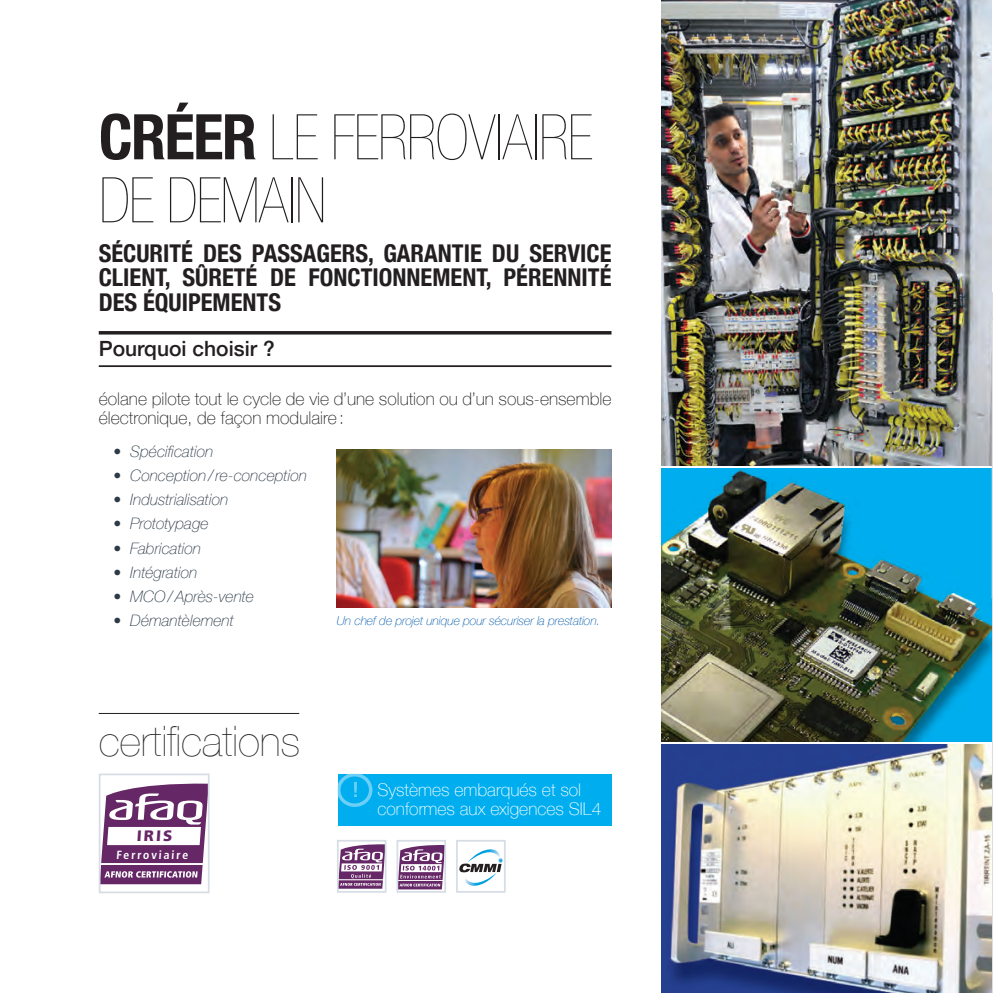
<style>
.page{position:relative;width:993px;height:993px;background:#fff}
.page>*{position:absolute;margin:0;border:0;box-sizing:border-box;transform-origin:0 0}
.t1{font:900 condensed 63px/63px "Helvetica 27";letter-spacing:-.025em;color:#231f20}
.t2{font:200 42px "Helvetica Neue";color:#231f20}
.t3{font:700 condensed 24.5px/24.5px "Helvetica Neue";color:#231f20;text-align:justify}
.t4{font:500 21px "Helvetica Neue";color:#231f20}
.t5{font:700 condensed 21px "Helvetica Neue";color:#6ccff6}
.t6{font:100 17.5px/19.2px "Helvetica Neue";color:#231f20}
.t7{font:100 17.5px/19.2px "Helvetica Neue";color:#fff}
.t8{font:italic 100 15.75px "Helvetica Neue";color:#2b3a45}
.t9{font:900 15.05px "Frutiger";color:#652766}
.t10{font:italic 100 12.25px "Helvetica Neue";letter-spacing:-.01em;color:#0159a9}
.t11{font:700 condensed 11.9px "Frutiger";color:#fff}
.s1{font-family:"Helvetica Neue";font-weight:700}
</style>
<div class="page">
<hr style="left:992px;top:292px;width:1px;height:701px;background:#d7dde5">
<img style="left:661px;top:0;width:331px;height:465px">
<img style="left:661px;top:744px;width:331px;height:249px">
<img style="left:661px;top:468px;width:331px;height:274px">
<svg style="left:102px;top:783px;width:105px;height:101px"></svg>
<hr style="left:101px;top:863px;width:102px;height:2px;background:#fff">
<div style="left:99px;top:773px;width:111px;height:120px;border:2px solid #d7dde5"></div>
<svg style="left:340px;top:844px;width:43px;height:44px"></svg>
<hr style="left:338px;top:879px;width:45px;height:1px;background:#fff">
<div style="left:337px;top:840px;width:49px;height:52px;border:2px solid #d7dde5"></div>
<svg style="left:399px;top:845px;width:44px;height:44px"></svg>
<hr style="left:398px;top:880px;width:44px;height:1px;background:#fff">
<div style="left:396px;top:840px;width:50px;height:52px;border:2px solid #d7dde5"></div>
<img style="left:464px;top:872px;width:33px;height:14px">
<img style="left:472px;top:849px;width:28px;height:9px">
<svg style="left:459px;top:858px;width:44px;height:14px"></svg>
<div style="left:456px;top:840px;width:50px;height:52px;border:2px solid #d7dde5"></div>
<div style="left:338px;top:774px;width:273px;height:51px;background:#00aeef"></div>
<hr style="left:99px;top:331px;width:512px;height:3px;background:#231f20">
<hr style="left:99px;top:365px;width:512px;height:2px;background:#231f20">
<hr style="left:99px;top:713px;width:200px;height:1px;background:#231f20">
<svg style="left:337px;top:773px;width:35px;height:34px"></svg>
<hr style="left:354px;top:781px;width:3px;height:15px;background:#00aeef">
<img style="left:337px;top:450px;width:274px;height:158px">
<h1 class="t1" style="left:99px;top:105px;width:496px"><span class="s1">CRÉER</span> LE FERROVIAIRE<br>DE DEMAIN</h1>
<h3 class="t3" style="left:99px;top:239px;width:514px">SÉCURITÉ DES PASSAGERS, GARANTIE DU SERVICE CLIENT, SÛRETÉ DE FONCTIONNEMENT, PÉRENNITÉ DES ÉQUIPEMENTS</h3>
<h3 class="t4" style="left:99px;top:331px;width:177px">Pourquoi choisir ?</h3>
<p class="t6" style="left:99px;top:388px;width:514px">éolane pilote tout le cycle de vie d’une solution ou d’un sous-ensemble électronique, de façon modulaire :</p>
<p class="t8" style="left:114px;top:439px;width:101px">• Spécification</p>
<p class="t8" style="left:114px;top:463px;width:195px">• Conception / re-conception</p>
<p class="t8" style="left:114px;top:487px;width:116px">• Industrialisation</p>
<p class="t8" style="left:114px;top:512px;width:96px">• Prototypage</p>
<p class="t8" style="left:114px;top:536px;width:89px">• Fabrication</p>
<p class="t8" style="left:114px;top:560px;width:85px">• Intégration</p>
<p class="t8" style="left:114px;top:584px;width:142px">• MCO / Après-vente</p>
<p class="t8" style="left:114px;top:608px;width:122px">• Démantèlement</p>
<p class="t10" style="left:337px;top:611px;width:265px">Un chef de projet unique pour sécuriser la prestation.</p>
<h2 class="t2" style="left:99px;top:708px;width:203px">certifications</h2>
<p class="t9" style="left:136px;top:827px;width:38px">IRIS</p>
<p class="t11" style="left:116px;top:848px;width:74px">Ferroviaire</p>
<h3 class="t5" style="left:352px;top:771px;width:8px">!</h3>
<p class="t7" style="left:377px;top:779px;width:225px">Systèmes embarqués et sol conformes aux exigences SIL4</p>
</div>
